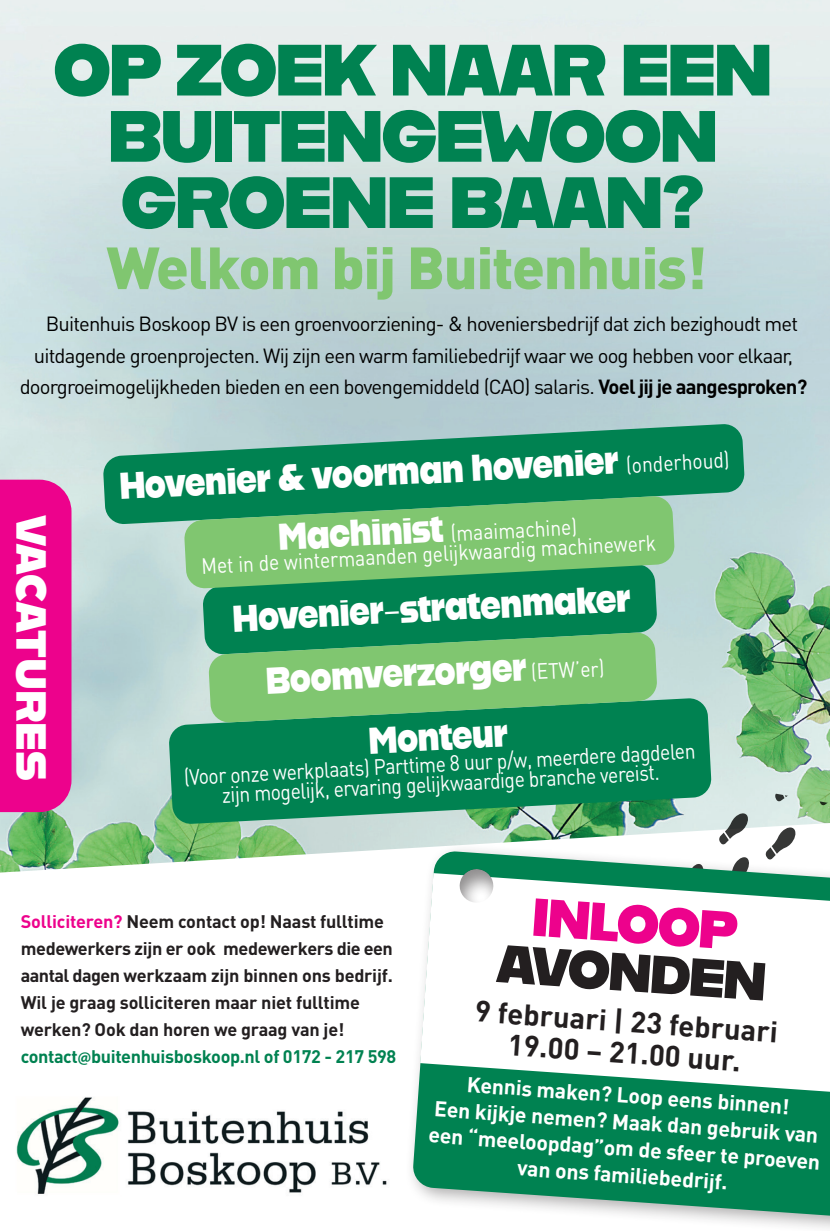
<style>
.page{position:relative;width:830px;height:1231px;background:#fff}
.page>*{position:absolute;margin:0;border:0;box-sizing:border-box;transform-origin:0 0}
.t1{font:72.45px "Alfarn 2";letter-spacing:-.04em;color:#008251}
.t2{font:900 58.5px "DIN Pro";letter-spacing:-.02em;color:#80c670}
.t3{font:53.32px "Alfarn 2";color:#231f20}
.t4{font:53.32px "Alfarn 2";color:#ed028c}
.t5{font:42.07px "Alfarn 2";letter-spacing:-.01em;color:#fff}
.t6{font:37.35px "Alfarn 2";color:#fff;scale:.88 1}
.t7{font:700 29.25px "DIN Pro";color:#231f20}
.t8{font:21.82px "DIN Pro";color:#fff;scale:.88 1}
.t9{font:700 21.15px "DIN Pro";color:#fff}
.t10{font:20.25px "DIN Pro";letter-spacing:-.04em;color:#000}
.t11{font:700 18px/27px "DIN Pro";letter-spacing:-.01em;color:#231f20}
.t12{font:700 18px "DIN Pro";letter-spacing:-.02em;color:#008251}
.s1{font-family:"Arial";font-weight:900}
.s2{font-weight:700}
.s3{font-family:"DIN Pro";font-size:21.82px}
.s4{font-family:"Alfarn 2";font-size:37.35px}
.s5{color:#ed028c}
.s6{font-family:"Myriad Pro"}
</style>
<div class="page">
<img style="left:16px;top:1097px;width:371px;height:97px">
<img style="left:0;top:0;width:829px;height:873px">
<svg style="left:622px;top:773px;width:207px;height:70px;fill:#dbeae8"></svg>
<svg style="left:717px;top:809px;width:32px;height:34px"></svg>
<svg style="left:817px;top:774px;width:12px;height:33px"></svg>
<svg style="left:773px;top:773px;width:35px;height:30px"></svg>
<svg style="left:764px;top:823px;width:33px;height:20px"></svg>
<svg style="left:103px;top:424px;width:641px;height:101px;background:#309673"></svg>
<div style="left:202px;top:589px;width:455px;height:66px;background:#008251"></div>
<svg style="left:168px;top:698px;width:543px;height:126px;background:#178c5e"></svg>
<svg style="left:184px;top:496px;width:490px;height:93px;background:#61b56a"></svg>
<svg style="left:208px;top:632px;width:449px;height:91px;background:#61b56a"></svg>
<div style="left:0;top:480px;width:71px;height:332px;background:#ed028c"></div>
<div style="left:404px;top:843px;width:425px;height:388px;background:#231f20;opacity:.36"></div>
<svg style="left:412px;top:851px;width:417px;height:366px;fill:#008251"></svg>
<svg style="left:420px;top:873px;width:409px;height:219px"></svg>
<svg style="left:454px;top:864px;width:43px;height:42px"></svg>
<p class="t1" style="left:53px;top:26px;width:721px">OP ZOEK NAAR EEN</p>
<p class="t1" style="left:107px;top:92px;width:612px">BUITENGEWOON</p>
<p class="t1" style="left:121px;top:158px;width:586px">GROENE BAAN<span class="s1">?</span></p>
<p class="t2" style="left:106px;top:228px;width:601px">Welkom bij Buitenhuis!</p>
<p class="t10" style="left:46px;top:310px;width:753px">Buitenhuis Boskoop BV is een groenvoorziening- &amp; hoveniersbedrijf dat zich bezighoudt met</p>
<p class="t10" style="left:34px;top:342px;width:760px">uitdagende groenprojecten. Wij zijn een warm familiebedrijf waar we oog hebben voor elkaar,</p>
<p class="t10" style="left:20px;top:373px;width:788px">doorgroeimogelijkheden bieden en een bovengemiddeld (CAO) salaris. <span class="s2">Voel jij je aangesproken?</span></p>
<p class="t5" style="left:57px;top:515px;width:268px;rotate:90deg">VACATURES</p>
<p class="t6" style="left:118px;top:463px;width:695px;rotate:-3deg">Hovenier &amp; voorman hovenier <span class="s3">(onderhoud)</span></p>
<p class="t8" style="left:277px;top:527px;width:341px;rotate:-3deg"><span class="s4">Machinist</span> (maaimachine)</p>
<p class="t8" style="left:200px;top:551px;width:519px;rotate:-3deg">Met in de wintermaanden gelijkwaardig machinewerk</p>
<p class="t6" style="left:231px;top:596px;width:454px;rotate:-3deg">Hovenier-stratenmaker</p>
<p class="t6" style="left:264px;top:657px;width:386px;rotate:-3deg">Boomverzorger <span class="s3">(ETW’er)</span></p>
<p class="t6" style="left:367px;top:718px;width:160px;rotate:-3deg">Monteur</p>
<p class="t8" style="left:183px;top:762px;width:583px;rotate:-3deg">(Voor onze werkplaats) Parttime 8 uur p/w, meerdere dagdelen</p>
<p class="t8" style="left:221px;top:780px;width:499px;rotate:-3deg">zijn mogelijk, ervaring gelijkwaardige branche vereist.</p>
<p class="t11" style="left:21px;top:907px;width:373px"><span class="s5">Solliciteren?</span> Neem contact op! Naast fulltime medewerkers zijn er ook medewerkers die een aantal dagen werkzaam zijn binnen ons bedrijf.<br>Wil je graag solliciteren maar niet fulltime werken? Ook dan horen we graag van je!</p>
<p class="t12" style="left:21px;top:1044px;width:377px">contact<span class="s6">@</span>buitenhuisboskoop.nl of 0172 - 217 598</p>
<p class="t4" style="left:534px;top:884px;width:208px;rotate:4deg">INLOOP</p>
<p class="t3" style="left:498px;top:930px;width:272px;rotate:4deg">AVONDEN</p>
<p class="t7" style="left:476px;top:991px;width:304px;rotate:4deg">9 februari | 23 februari</p>
<p class="t7" style="left:509px;top:1025px;width:235px;rotate:4deg">19.00 – 21.00 uur.</p>
<p class="t9" style="left:467px;top:1070px;width:325px;rotate:4deg">Kennis maken? Loop eens binnen!</p>
<p class="t9" style="left:435px;top:1094px;width:386px;rotate:4deg">Een kijkje nemen? Maak dan gebruik van</p>
<p class="t9" style="left:429px;top:1120px;width:394px;rotate:4deg">een “meeloopdag”om de sfeer te proeven</p>
<p class="t9" style="left:518px;top:1153px;width:212px;rotate:4deg">van ons familiebedrijf.</p>
</div>
